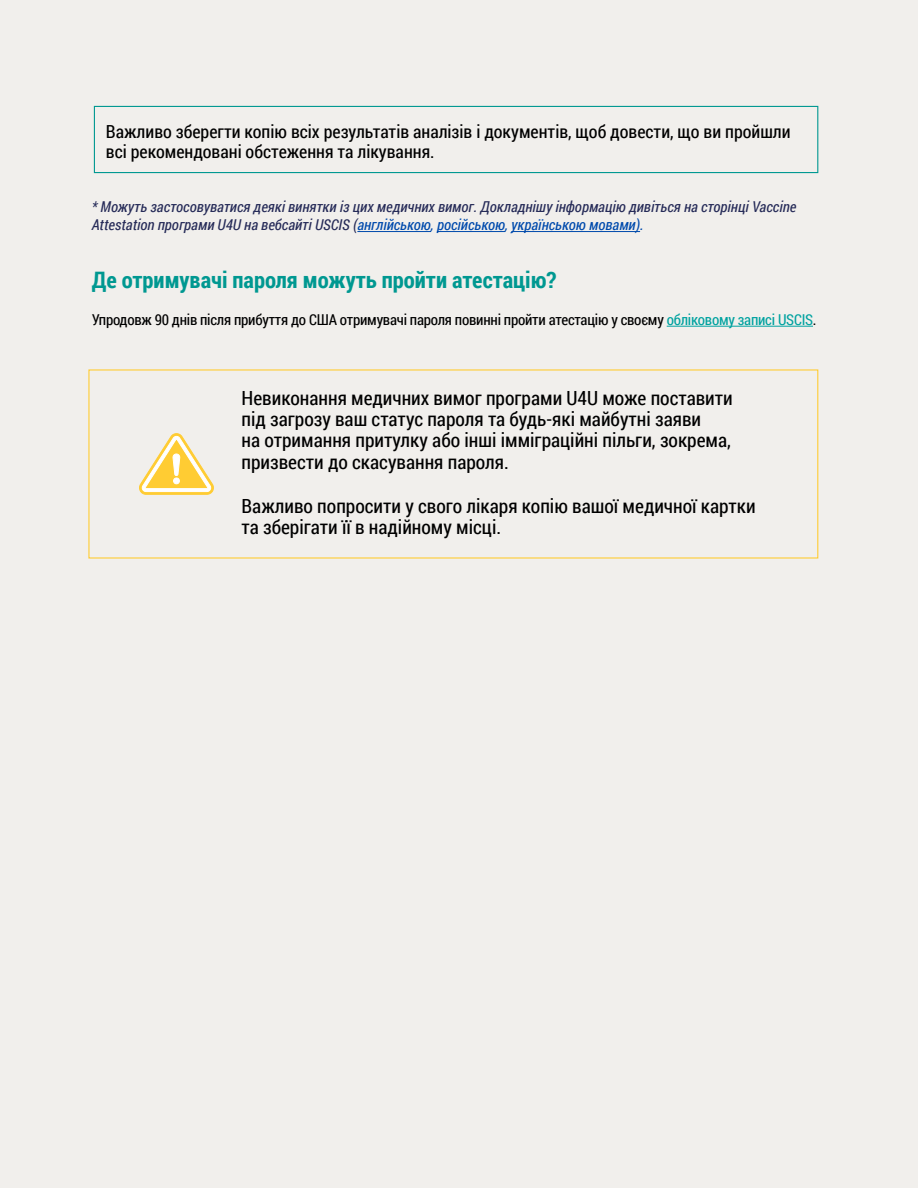
<style>
.page{position:relative;width:918px;height:1188px;background:#f1efec}
.page>*{position:absolute;margin:0;border:0;box-sizing:border-box;transform-origin:0 0}
.t1{font:700 22.65px "Roboto Condensed";color:#009891}
.t2{font:19.5px/21.3px "Roboto Condensed";color:#000}
.t3{font:18px/20.2px "Roboto Condensed";color:#000}
.t4{font:italic 15px/18px "Roboto Condensed";color:#262b58}
.t5{font:15px "Roboto Condensed";letter-spacing:-.015em;color:#000}
.s1{color:#004aac}
.s2{color:#00a2a0}
</style>
<div class="page">
<div style="left:94px;top:106px;width:724px;height:67px;border:1px solid #009891"></div>
<svg style="left:139px;top:434px;width:75px;height:60px"></svg>
<hr style="left:357px;top:231px;width:74px;height:1px;background:#004aac">
<hr style="left:437px;top:231px;width:68px;height:1px;background:#004aac">
<hr style="left:511px;top:231px;width:129px;height:1px;background:#004aac">
<hr style="left:667px;top:326px;width:146px;height:1px;background:#00a2a0">
<p class="t3" style="left:106px;top:121px;width:686px">Важливо зберегти копію всіх результатів аналізів і документів, щоб довести, що ви пройшли всі рекомендовані обстеження та лікування.</p>
<p class="t4" style="left:92px;top:198px;width:706px">* Можуть застосовуватися деякі винятки із цих медичних вимог. Докладнішу інформацію дивіться на сторінці Vaccine<br>Attestation програми U4U на вебсайті USCIS (<span class="s1">англійською, російською, українською мовами).</span></p>
<p class="t1" style="left:92px;top:264px;width:466px">Де отримувачі пароля можуть пройти атестацію?</p>
<p class="t5" style="left:92px;top:311px;width:726px">Упродовж 90 днів після прибуття до США отримувачі пароля повинні пройти атестацію у своєму <span class="s2">обліковому записі USCIS</span>.</p>
<p class="t2" style="left:242px;top:387px;width:493px">Невиконання медичних вимог програми U4U може поставити під загрозу ваш статус пароля та будь-які майбутні заяви<br>на отримання притулку або інші імміграційні пільги, зокрема, призвести до скасування пароля.</p>
<p class="t2" style="left:242px;top:495px;width:516px">Важливо попросити у свого лікаря копію вашої медичної картки та зберігати її в надійному місці.</p>
</div>
